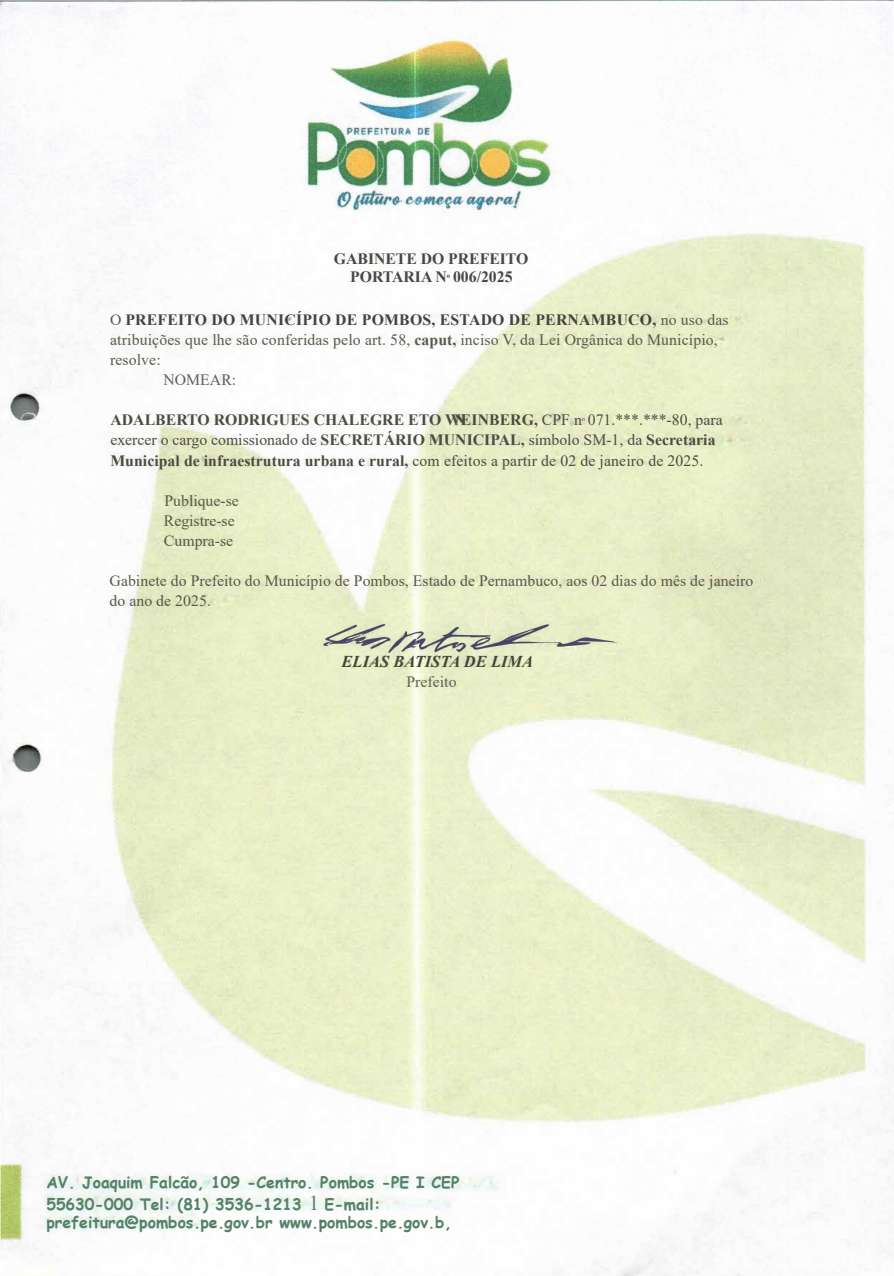
<style>
.page{position:relative;width:894px;height:1276px;background:#fff}
.page>*{position:absolute;margin:0;border:0;box-sizing:border-box;transform-origin:0 0}
.t1{font:italic 700 16.5px "Times New Roman";color:#474639}
.t2{font:700 15.75px/20.5px "Times New Roman";letter-spacing:.005em;color:#4e4c42}
.t3{font:15.75px/20.1px "Times New Roman";letter-spacing:.01em;color:#5a5b4c}
.t4{font:700 15.75px/22.8px "Comic Sans MS";color:#56816a}
.t5{font:15.75px/20.4px "Times New Roman";letter-spacing:.005em;color:#585947}
.t6{font:700 15.75px/18.8px "Times New Roman";color:#494645;text-align:center}
.t7{font:15.75px/20.1px "Times New Roman";color:#585944}
.t8{font:15.75px "Times New Roman";color:#61624f}
.t9{font:15.75px "Times New Roman";color:#605f60}
.s1{font-size:10.5px}
.s2{font-weight:700;color:#46433e}
.s3{font-weight:700}
.s4{font-weight:400}
.s5{font-weight:400;font-size:10.5px}
.s6{font-family:"Times New Roman";font-weight:400;font-size:21px}
.s7{color:#4e7c62}
.s8{color:#6f877f}
.s9{color:#6e7a72}
</style>
<div class="page">
<img style="left:0;top:0;width:893px;height:1275px">
<img style="left:0;top:0;width:892px;height:210px">
<img style="left:0;top:1164px;width:22px;height:75px">
<img style="left:323px;top:624px;width:296px;height:31px">
<p class="t6" style="left:334px;top:248px;width:196px">GABINETE DO PREFEITO<br>PORTARIA N<span class="s1">º</span> 006/2025</p>
<p class="t3" style="left:110px;top:309px;width:620px">O <span class="s2">PREFEITO DO MUNICÍPIO DE POMBOS, ESTADO DE PERNAMBUCO,</span> no uso das atribuições que lhe são conferidas pelo art. 58, <span class="s3">caput,</span> inciso V, da Lei Orgânica do Município, resolve:</p>
<p class="t9" style="left:163px;top:368px;width:74px">NOMEAR:</p>
<p class="t2" style="left:110px;top:409px;width:613px">ADALBERTO RODRIGUES CHALEGRE ETO WEINBERG, <span class="s4">CPF n</span><span class="s5">º</span> <span class="s4">071.***.***-80, para exercer o cargo comissionado de</span> SECRETÁRIO MUNICIPAL, <span class="s4">símbolo SM-1, da</span> Secretaria<br>Municipal de infraestrutura urbana e rural, <span class="s4">com efeitos a partir de 02 de janeiro de 2025.</span></p>
<p class="t7" style="left:164px;top:490px;width:76px">Publique-se<br>Registre-se<br>Cumpra-se</p>
<p class="t5" style="left:109px;top:570px;width:645px">Gabinete do Prefeito do Município de Pombos, Estado de Pernambuco, aos 02 dias do mês de janeiro do ano de 2025.</p>
<p class="t1" style="left:341px;top:650px;width:193px">ELIAS BATISTA DE LIMA</p>
<p class="t8" style="left:406px;top:670px;width:52px">Prefeito</p>
<p class="t4" style="left:46px;top:1169px;width:414px">AV. Joaquim Falcão, 109 -Centro. Pombos -PE I CEP<br>55630-000 Tel: (81) 3536-1213 <span class="s6">1</span> E-mail:</p>
<p class="t4" style="left:46px;top:1209px;width:406px">prefeitura@pombos.p<span class="s7">e</span>.gov.br www.<span class="s7">p</span>ombos<span class="s8">.</span>pe.gov<span class="s9">.</span>b,</p>
</div>
